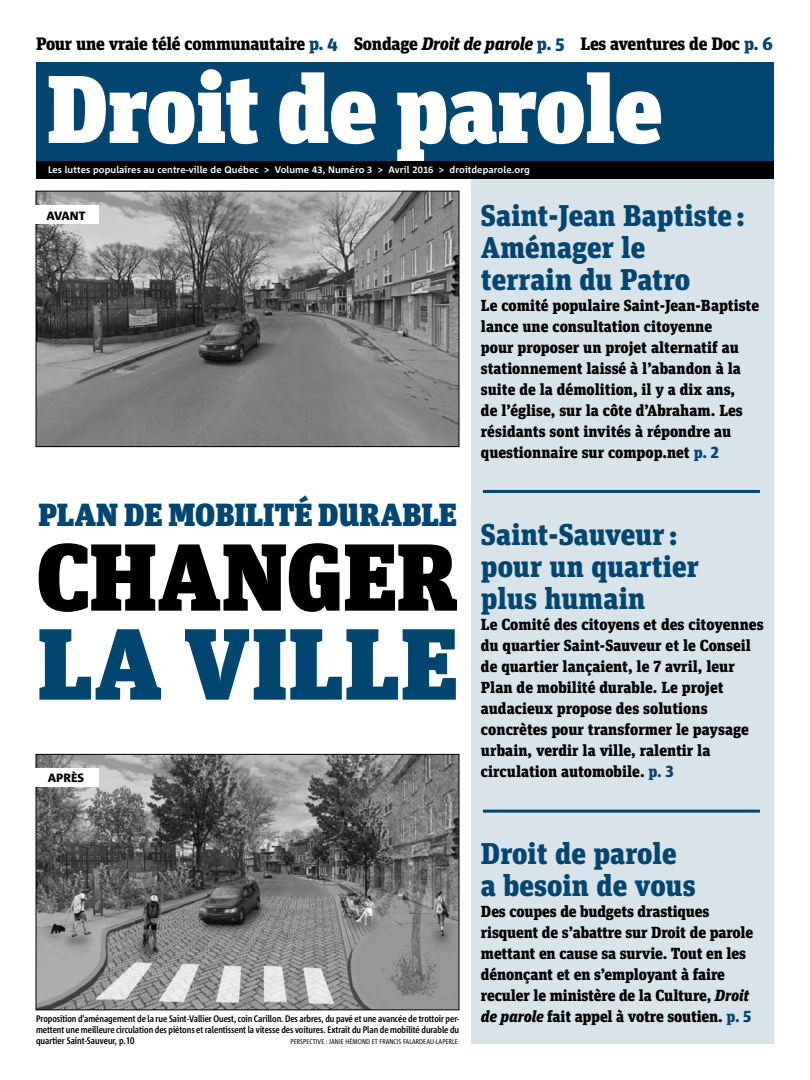
<style>
.page{position:relative;width:810px;height:1080px;background:#fff}
.page>*{position:absolute;margin:0;border:0;box-sizing:border-box;transform-origin:0 0}
.t1{font:900 101px "Unit Slab Pro";letter-spacing:.01em;color:#014571}
.t2{font:900 96px "Unit Slab Pro";color:#fff}
.t3{font:900 95px "Unit Slab Pro";color:#000}
.t4{font:900 32px "Unit Slab Pro";color:#014571}
.t5{font:900 30px/32px "Unit Slab Pro";color:#014571}
.t6{font:900 18px "Unit Slab Pro";letter-spacing:-.015em;color:#000}
.t7{font:900 16px/21px "Unit Slab Pro";letter-spacing:-.005em;color:#000}
.t8{font:800 12px "Corpid";color:#000}
.t9{font:700 condensed 9.5px/11px "Corpid";letter-spacing:-.005em;color:#000;text-align:justify}
.t10{font:700 9.5px "Corpid";letter-spacing:.01em;color:#fff}
.t11{font:condensed 7px "Corpid";letter-spacing:.015em;color:#000}
.s1{color:#014571}
.s2{font-style:italic}
</style>
<div class="page">
<div style="left:472px;top:180px;width:302px;height:864px;background:#d9e3ea"></div>
<hr style="left:483px;top:490px;width:277px;height:3px;background:#014571">
<hr style="left:483px;top:810px;width:277px;height:3px;background:#014571">
<div style="left:36px;top:62px;width:738px;height:99px;background:#014571"></div>
<div style="left:36px;top:161px;width:738px;height:18px;background:#000"></div>
<img style="left:38px;top:193px;width:419px;height:252px">
<div style="left:36px;top:191px;width:423px;height:256px;border:1px solid #000"></div>
<img style="left:38px;top:756px;width:419px;height:252px">
<div style="left:36px;top:754px;width:423px;height:256px;border:1px solid #000"></div>
<div style="left:33px;top:768px;width:66px;height:18px;background:#fff"></div>
<div style="left:33px;top:206px;width:66px;height:18px;background:#fff"></div>
<p class="t6" style="left:36px;top:30px;width:738px">Pour une vraie télé communautaire <span class="s1">p. 4</span> Sondage <span class="s2">Droit de parole</span> <span class="s1">p. 5</span> Les aventures de Doc <span class="s1">p. 6</span></p>
<h2 class="t2" style="left:47px;top:37px;width:617px">DROIT DE PAROLE</h2>
<p class="t10" style="left:48px;top:164px;width:483px">Les luttes populaires au centre-ville de Québec &gt; Volume 43, Numéro 3 &gt; Avril 2016 &gt; droitdeparole.org</p>
<p class="t8" style="left:46px;top:209px;width:40px">AVANT</p>
<h3 class="t4" style="left:38px;top:490px;width:420px">PLAN DE MOBILITÉ DURABLE</h3>
<h3 class="t3" style="left:36px;top:506px;width:424px">CHANGER</h3>
<h1 class="t1" style="left:38px;top:589px;width:422px">LA VILLE</h1>
<p class="t8" style="left:48px;top:771px;width:38px">APRÈS</p>
<h3 class="t5" style="left:481px;top:197px;width:266px">Saint-Jean Baptiste :<br>Aménager le<br>terrain du Patro</h3>
<p class="t7" style="left:481px;top:294px;width:280px">Le comité populaire Saint-Jean-Baptiste lance une consultation citoyenne<br>pour proposer un projet alternatif au stationnement laissé à l’abandon à la suite de la démolition, il y a dix ans,<br>de l’église, sur la côte d’Abraham. Les résidants sont invités à répondre au questionnaire sur compop.net <span class="s1">p. 2</span></p>
<h3 class="t5" style="left:481px;top:516px;width:219px">Saint-Sauveur : pour un quartier plus humain</h3>
<p class="t7" style="left:481px;top:613px;width:284px">Le Comité des citoyens et des citoyennes du quartier Saint-Sauveur et le Conseil de quartier lançaient, le 7 avril, leur Plan de mobilité durable. Le projet audacieux propose des solutions concrètes pour transformer le paysage urbain, verdir la ville, ralentir la circulation automobile. <span class="s1">p. 3</span></p>
<p class="t9" style="left:36px;top:1013px;width:425px">Proposition d’aménagement de la rue Saint-Vallier Ouest, coin Carillon. Des arbres, du pavé et une avancée de trottoir per&shy;mettent une meilleure circulation des piétons et ralentissent la vitesse des voitures. Extrait du Plan de mobilité durable du quartier Saint-Sauveur, p.10</p>
<p class="t11" style="left:290px;top:1038px;width:169px">PERSPECTIVE : JANIE HÉMOND ET FRANCIS FALARDEAU-LAPERLE</p>
<h3 class="t5" style="left:481px;top:835px;width:216px">Droit de parole a besoin de vous</h3>
<p class="t7" style="left:481px;top:900px;width:274px">Des coupes de budgets drastiques risquent de s’abattre sur Droit de parole mettant en cause sa survie. Tout en les dénonçant et en s’employant à faire reculer le ministère de la Culture, <span class="s2">Droit de parole</span> fait appel à votre soutien. <span class="s1">p. 5</span></p>
</div>
